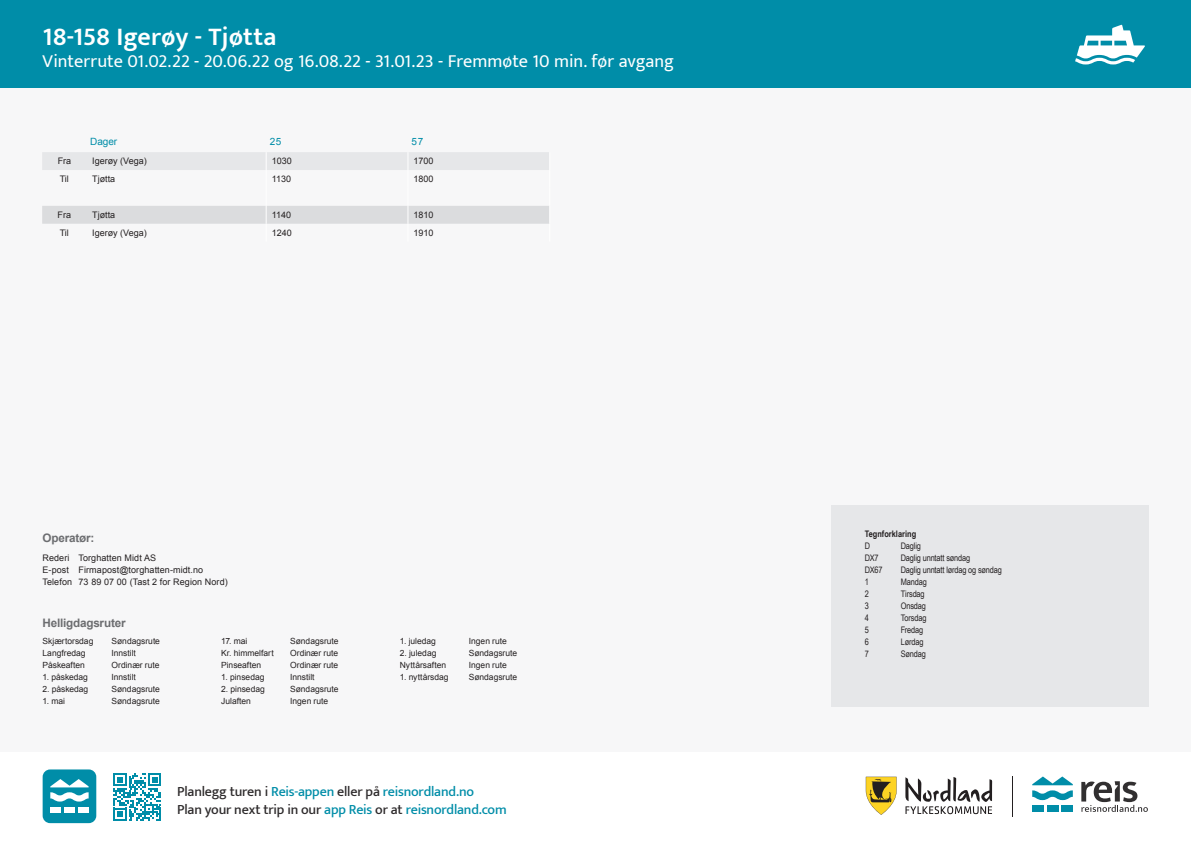
<style>
.page{position:relative;width:1191px;height:842px;background:#fff}
.page>*{position:absolute;margin:0;border:0;box-sizing:border-box;transform-origin:0 0}
.t1{font:600 26px "Mukta";color:#fff}
.t2{font:18.2px "Mukta";color:#fff}
.t3{font:500 14px/18px "Mukta";letter-spacing:-.015em;color:#008da8}
.t4{font:700 11.7px "Arial";letter-spacing:-.015em;color:#6c6d70}
.t5{font:10px "Arial";letter-spacing:-.01em;color:#008da8}
.t6{font:9px/12px "Arial";letter-spacing:.01em;color:#231f20}
.t7{font:9px "Arial Narrow";letter-spacing:-.015em;color:#231f20}
.t8{font:700 9px "Arial Narrow";color:#231f20}
.t9{font:8.5px "Arial";color:#231f20}
.s1{color:#2e2b2c}
</style>
<div class="page">
<div style="left:0;top:0;width:1191px;height:752px;background:#f7f7f8"></div>
<div style="left:0;top:0;width:1191px;height:88px;background:#008da8"></div>
<svg style="left:1075px;top:25px;width:69px;height:39px"></svg>
<svg style="left:113px;top:773px;width:48px;height:48px"></svg>
<div style="left:1032px;top:806px;width:11px;height:6px;background:#008da8"></div>
<div style="left:1047px;top:806px;width:11px;height:6px;background:#008da8"></div>
<div style="left:1061px;top:806px;width:11px;height:6px;background:#008da8"></div>
<svg style="left:1032px;top:776px;width:40px;height:24px"></svg>
<svg style="left:1081px;top:781px;width:66px;height:31px"></svg>
<svg style="left:865px;top:777px;width:31px;height:38px"></svg>
<svg style="left:905px;top:777px;width:87px;height:37px"></svg>
<hr style="left:1011px;top:776px;width:1px;height:40px;background:#231f20">
<div style="left:43px;top:769px;width:53px;height:54px;background:#008da8;border-radius:7px"></div>
<div style="left:50px;top:807px;width:11px;height:6px;background:#fff"></div>
<div style="left:64px;top:807px;width:11px;height:6px;background:#fff"></div>
<div style="left:78px;top:807px;width:11px;height:6px;background:#fff"></div>
<svg style="left:50px;top:779px;width:39px;height:22px"></svg>
<svg style="left:42px;top:152px;width:507px;height:72px"></svg>
<div style="left:830px;top:505px;width:318px;height:202px;background:#e6e7e9"></div>
<h1 class="t1" style="left:43px;top:21px;width:235px">18-158 Igerøy - Tjøtta</h1>
<h2 class="t2" style="left:43px;top:50px;width:633px">Vinterrute 01.02.22 - 20.06.22 og 16.08.22 - 31.01.23 - Fremmøte 10 min. før avgang</h2>
<p class="t5" style="left:90px;top:135px;width:28px">Dager</p>
<p class="t5" style="left:270px;top:135px;width:13px">25</p>
<p class="t5" style="left:411px;top:135px;width:13px">57</p>
<p class="t6" style="left:58px;top:155px;width:15px">Fra</p>
<p class="t6" style="left:92px;top:155px;width:56px">Igerøy (Vega)</p>
<p class="t6" style="left:272px;top:155px;width:22px">1030</p>
<p class="t6" style="left:413px;top:155px;width:22px">1700</p>
<p class="t6" style="left:60px;top:173px;width:11px">Til</p>
<p class="t6" style="left:92px;top:173px;width:25px">Tjøtta</p>
<p class="t6" style="left:272px;top:173px;width:21px">1130</p>
<p class="t6" style="left:413px;top:173px;width:22px">1800</p>
<p class="t6" style="left:58px;top:209px;width:15px">Fra</p>
<p class="t6" style="left:92px;top:209px;width:25px">Tjøtta</p>
<p class="t6" style="left:272px;top:209px;width:21px">1140</p>
<p class="t6" style="left:413px;top:209px;width:22px">1810</p>
<p class="t6" style="left:60px;top:227px;width:11px">Til</p>
<p class="t6" style="left:92px;top:227px;width:56px">Igerøy (Vega)</p>
<p class="t6" style="left:272px;top:227px;width:22px">1240</p>
<p class="t6" style="left:413px;top:227px;width:22px">1910</p>
<h3 class="t4" style="left:43px;top:530px;width:53px">Operatør:</h3>
<p class="t6" style="left:43px;top:552px;width:187px">Rederi Torghatten Midt AS<br>E-post Firmapost@torghatten-midt.no<br>Telefon 73 89 07 00 (Tast 2 for Region Nord)</p>
<h3 class="t4" style="left:43px;top:615px;width:85px">Helligdagsruter</h3>
<p class="t9" style="left:43px;top:636px;width:52px">Skjærtorsdag</p>
<p class="t9" style="left:112px;top:636px;width:50px">Søndagsrute</p>
<p class="t9" style="left:43px;top:648px;width:45px">Langfredag</p>
<p class="t9" style="left:112px;top:648px;width:26px">Innstilt</p>
<p class="t9" style="left:43px;top:660px;width:44px">Påskeaften</p>
<p class="t9" style="left:112px;top:660px;width:50px">Ordinær rute</p>
<p class="t9" style="left:43px;top:672px;width:47px">1. påskedag</p>
<p class="t9" style="left:112px;top:672px;width:26px">Innstilt</p>
<p class="t9" style="left:43px;top:684px;width:47px">2. påskedag</p>
<p class="t9" style="left:112px;top:684px;width:50px">Søndagsrute</p>
<p class="t9" style="left:43px;top:696px;width:24px">1. mai</p>
<p class="t9" style="left:112px;top:696px;width:50px">Søndagsrute</p>
<p class="t9" style="left:221px;top:636px;width:28px">17. mai</p>
<p class="t9" style="left:290px;top:636px;width:50px">Søndagsrute</p>
<p class="t9" style="left:221px;top:648px;width:54px">Kr. himmelfart</p>
<p class="t9" style="left:290px;top:648px;width:50px">Ordinær rute</p>
<p class="t9" style="left:221px;top:660px;width:42px">Pinseaften</p>
<p class="t9" style="left:290px;top:660px;width:50px">Ordinær rute</p>
<p class="t9" style="left:221px;top:672px;width:45px">1. pinsedag</p>
<p class="t9" style="left:290px;top:672px;width:26px">Innstilt</p>
<p class="t9" style="left:221px;top:684px;width:45px">2. pinsedag</p>
<p class="t9" style="left:290px;top:684px;width:50px">Søndagsrute</p>
<p class="t9" style="left:221px;top:696px;width:31px">Julaften</p>
<p class="t9" style="left:290px;top:696px;width:40px">Ingen rute</p>
<p class="t9" style="left:400px;top:636px;width:38px">1. juledag</p>
<p class="t9" style="left:469px;top:636px;width:40px">Ingen rute</p>
<p class="t9" style="left:400px;top:648px;width:38px">2. juledag</p>
<p class="t9" style="left:469px;top:648px;width:50px">Søndagsrute</p>
<p class="t9" style="left:400px;top:660px;width:48px">Nyttårsaften</p>
<p class="t9" style="left:469px;top:660px;width:40px">Ingen rute</p>
<p class="t9" style="left:400px;top:672px;width:50px">1. nyttårsdag</p>
<p class="t9" style="left:469px;top:672px;width:50px">Søndagsrute</p>
<h3 class="t3" style="left:177px;top:782px;width:331px"><span class="s1">Planlegg turen i</span> Reis-appen <span class="s1">eller på</span> reisnordland.no<br><span class="s1">Plan your next trip in our</span> app Reis <span class="s1">or at</span> reisnordland.com</h3>
<p class="t8" style="left:864px;top:527px;width:53px">Tegnforklaring</p>
<p class="t7" style="left:864px;top:539px;width:7px">D</p>
<p class="t7" style="left:900px;top:539px;width:22px">Daglig</p>
<p class="t7" style="left:864px;top:551px;width:16px">DX7</p>
<p class="t7" style="left:900px;top:551px;width:71px">Daglig unntatt søndag</p>
<p class="t7" style="left:864px;top:563px;width:19px">DX67</p>
<p class="t7" style="left:900px;top:563px;width:103px">Daglig unntatt lørdag og søndag</p>
<p class="t7" style="left:864px;top:575px;width:6px">1</p>
<p class="t7" style="left:900px;top:575px;width:28px">Mandag</p>
<p class="t7" style="left:864px;top:587px;width:6px">2</p>
<p class="t7" style="left:900px;top:587px;width:25px">Tirsdag</p>
<p class="t7" style="left:864px;top:599px;width:6px">3</p>
<p class="t7" style="left:900px;top:599px;width:27px">Onsdag</p>
<p class="t7" style="left:864px;top:611px;width:6px">4</p>
<p class="t7" style="left:900px;top:611px;width:27px">Torsdag</p>
<p class="t7" style="left:864px;top:623px;width:6px">5</p>
<p class="t7" style="left:900px;top:623px;width:24px">Fredag</p>
<p class="t7" style="left:864px;top:635px;width:6px">6</p>
<p class="t7" style="left:900px;top:635px;width:24px">Lørdag</p>
<p class="t7" style="left:864px;top:647px;width:6px">7</p>
<p class="t7" style="left:900px;top:647px;width:27px">Søndag</p>
</div>
